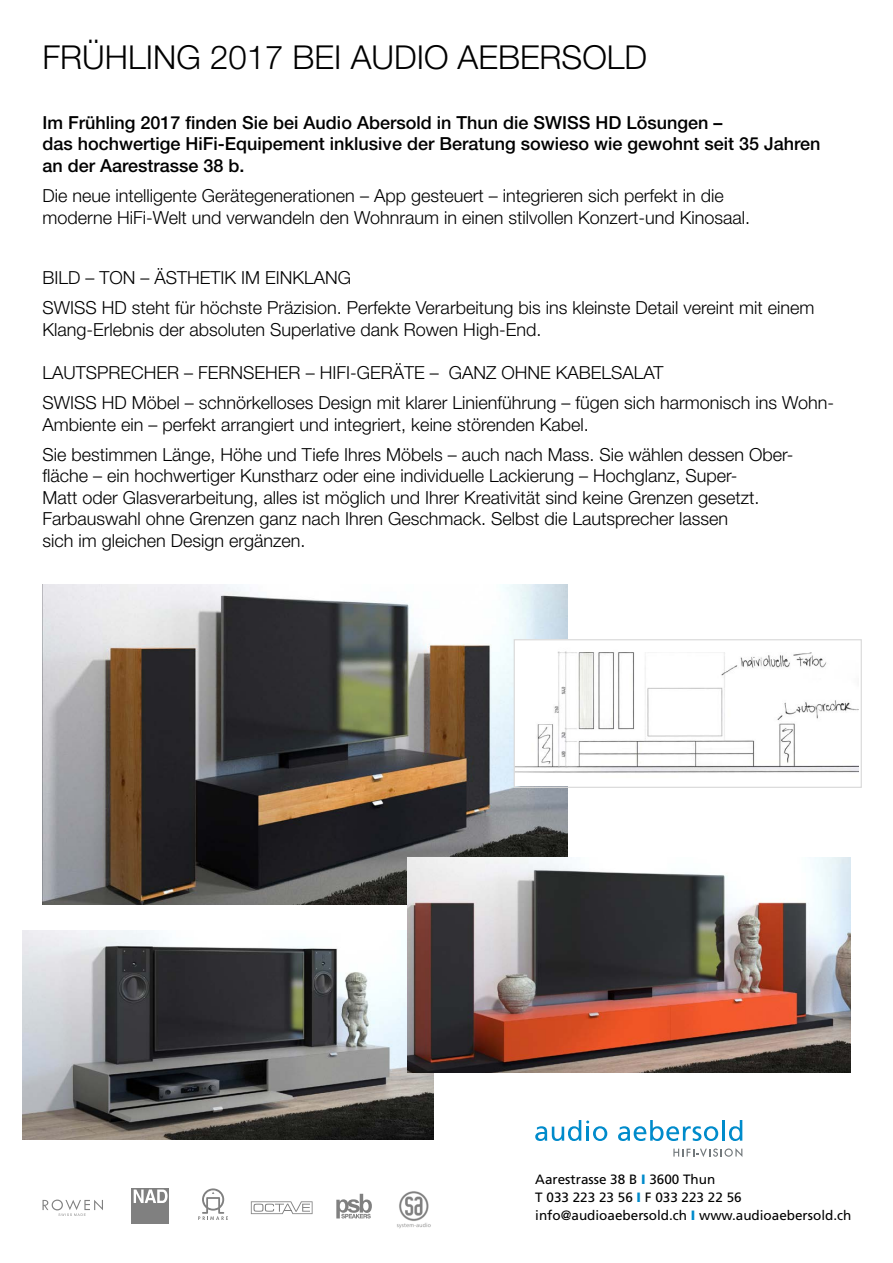
<style>
.page{position:relative;width:893px;height:1263px;background:#fff}
.page>*{position:absolute;margin:0;border:0;box-sizing:border-box;transform-origin:0 0}
.t1{font:300 33px "Helvetica Neue";color:#000}
.t2{font:300 18px/21.6px "Helvetica Neue";color:#000}
.t3{font:500 18px/21.6px "Helvetica Neue";color:#000}
.t4{font:13.5px/18px "Frutiger";color:#000}
.s1{font-weight:900;color:#008bcb}
</style>
<div class="page">
<svg style="left:618px;top:1120px;width:100px;height:21px"></svg>
<hr style="left:722px;top:1120px;width:3px;height:21px;background:#008bcb">
<svg style="left:729px;top:1120px;width:13px;height:21px"></svg>
<svg style="left:673px;top:1148px;width:69px;height:9px"></svg>
<svg style="left:535px;top:1120px;width:72px;height:21px"></svg>
<div style="left:132px;top:1188px;width:37px;height:35px;background:#808080"></div>
<svg style="left:134px;top:1189px;width:34px;height:14px"></svg>
<svg style="left:43px;top:1199px;width:60px;height:17px"></svg>
<svg style="left:251px;top:1201px;width:62px;height:13px"></svg>
<svg style="left:198px;top:1188px;width:30px;height:32px"></svg>
<svg style="left:336px;top:1194px;width:36px;height:24px"></svg>
<img style="left:397px;top:1191px;width:34px;height:38px">
<img style="left:43px;top:585px;width:525px;height:320px">
<img style="left:22px;top:931px;width:411px;height:209px">
<img style="left:408px;top:857px;width:442px;height:216px">
<img style="left:516px;top:641px;width:342px;height:145px">
<div style="left:514px;top:639px;width:348px;height:149px;border:1px solid #dadada"></div>
<h1 class="t1" style="left:43px;top:37px;width:606px">Frühling 2017 bei Audio Aebersold</h1>
<p class="t3" style="left:43px;top:111px;width:779px">Im Frühling 2017 finden Sie bei Audio Abersold in Thun die SWISS HD Lösungen –<br>das hochwertige HiFi-Equipement inklusive der Beratung sowieso wie gewohnt seit 35 Jahren an der Aarestrasse 38 b.</p>
<p class="t2" style="left:43px;top:184px;width:709px">Die neue intelligente Gerätegenerationen – App gesteuert – integrieren sich perfekt in die moderne HiFi-Welt und verwandeln den Wohnraum in einen stilvollen Konzert-und Kinosaal.</p>
<p class="t2" style="left:43px;top:262px;width:310px;line-height:30.2px">Bild – Ton – Ästhetik im Einklang<br>SWISS</p>
<p class="t2" style="left:43px;top:296px;width:773px;text-indent:59px">HD steht für höchste Präzision. Perfekte Verarbeitung bis ins kleinste Detail vereint mit einem<br>Klang-Erlebnis der absoluten Superlative dank Rowen High-End.</p>
<p class="t2" style="left:43px;top:357px;width:613px;line-height:30.2px">Lautsprecher – Fernseher – HiFi-Geräte – Ganz ohne Kabelsalat<br>SWISS</p>
<p class="t2" style="left:43px;top:391px;width:793px;text-indent:59px">HD Möbel – schnörkelloses Design mit klarer Linienführung – fügen sich harmonisch ins Wohn-<br>Ambiente ein – perfekt arrangiert und integriert, keine störenden Kabel.</p>
<p class="t2" style="left:43px;top:443px;width:752px">Sie bestimmen Länge, Höhe und Tiefe Ihres Möbels – auch nach Mass. Sie wählen dessen Ober&shy;fläche – ein hochwertiger Kunstharz oder eine individuelle Lackierung – Hochglanz, Super-<br>Matt oder Glasverarbeitung, alles ist möglich und Ihrer Kreativität sind keine Grenzen gesetzt.<br>Farbauswahl ohne Grenzen ganz nach Ihren Geschmack. Selbst die Lautsprecher lassen<br>sich im gleichen Design ergänzen.</p>
<p class="t4" style="left:535px;top:1170px;width:318px">Aarestrasse 38 B <span class="s1">I</span> 3600 Thun<br>T 033 223 23 56 <span class="s1">I</span> F 033 223 22 56 info@audioaebersold.ch <span class="s1">I</span> www.audioaebersold.ch</p>
</div>
